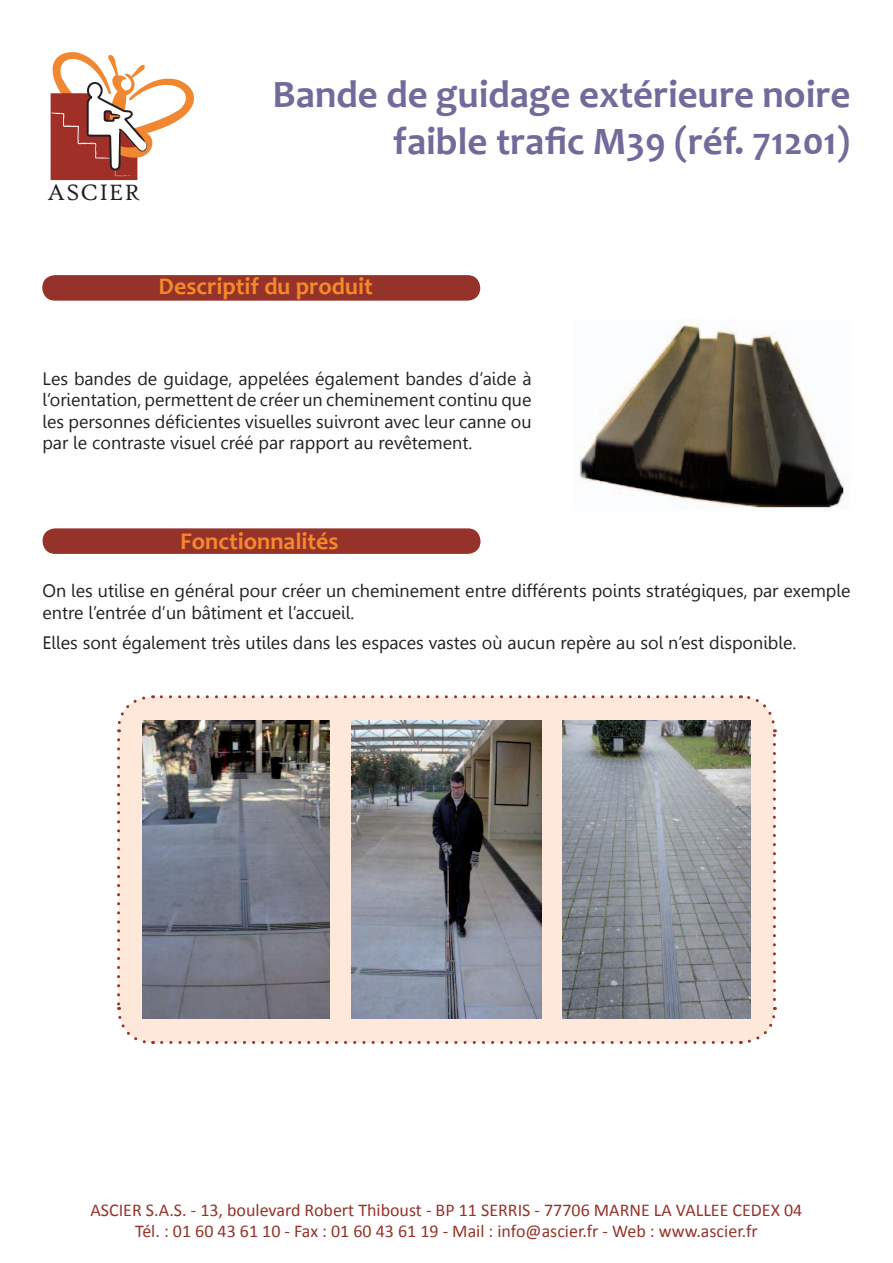
<style>
.page{position:relative;width:893px;height:1263px;background:#fff}
.page>*{position:absolute;margin:0;border:0;box-sizing:border-box;transform-origin:0 0}
.t1{font:700 39px/46.8px "Candara";color:#726a9b;text-align:right}
.t2{font:700 24px "Candara";color:#f6892b}
.t3{font:23.85px "High Tower Text";letter-spacing:.025em;color:#231f20}
.t4{font:18px/21.6px "Gisha";color:#231f20;text-align:justify}
.t5{font:18px/21.6px "Calibri";color:#95332a;text-align:center}
</style>
<div class="page">
<img style="left:579px;top:324px;width:267px;height:184px">
<div style="left:119px;top:697px;width:655px;height:345px;background:#fee8d9;border-radius:34px"></div>
<svg style="left:117px;top:696px;width:30px;height:36px"></svg>
<svg style="left:117px;top:740px;width:37px;height:304px"></svg>
<svg style="left:162px;top:1007px;width:615px;height:37px"></svg>
<svg style="left:740px;top:695px;width:37px;height:304px"></svg>
<svg style="left:153px;top:695px;width:578px;height:3px"></svg>
<svg style="left:50px;top:52px;width:144px;height:129px"></svg>
<div style="left:43px;top:276px;width:436px;height:24px;background:#95332a;border-radius:12px"></div>
<div style="left:42px;top:275px;width:438px;height:26px;border:2px solid #95332a;border-radius:12px"></div>
<div style="left:43px;top:529px;width:437px;height:24px;background:#95332a;border-radius:12px"></div>
<div style="left:43px;top:528px;width:437px;height:26px;border:2px solid #95332a;border-radius:12px"></div>
<img style="left:143px;top:721px;width:187px;height:297px">
<img style="left:351px;top:721px;width:190px;height:297px">
<img style="left:562px;top:721px;width:188px;height:297px">
<h3 class="t3" style="left:47px;top:176px;width:94px">ASCIER</h3>
<h1 class="t1" style="left:273px;top:71px;width:579px">Bande de guidage extérieure noire faible trafic M39 (réf. 71201)</h1>
<h2 class="t2" style="left:159px;top:272px;width:216px">Descriptif du produit</h2>
<p class="t4" style="left:43px;top:367px;width:491px">Les bandes de guidage, appelées également bandes d’aide à l’orientation, permettent de créer un cheminement continu que les personnes déficientes visuelles suivront avec leur canne ou par le contraste visuel créé par rapport au revêtement.</p>
<h2 class="t2" style="left:180px;top:526px;width:160px">Fonctionnalités</h2>
<p class="t4" style="left:43px;top:580px;width:809px">On les utilise en général pour créer un cheminement entre différents points stratégiques, par exemple entre l’entrée d’un bâtiment et l’accueil.</p>
<p class="t4" style="left:43px;top:632px;width:755px">Elles sont également très utiles dans les espaces vastes où aucun repère au sol n’est disponible.</p>
<p class="t5" style="left:90px;top:1198px;width:713px">ASCIER S.A.S. - 13, boulevard Robert Thiboust - BP 11 SERRIS - 77706 MARNE LA VALLEE CEDEX 04<br>Tél. : 01 60 43 61 10 - Fax : 01 60 43 61 19 - Mail : info@ascier.fr - Web : www.ascier.fr</p>
</div>
